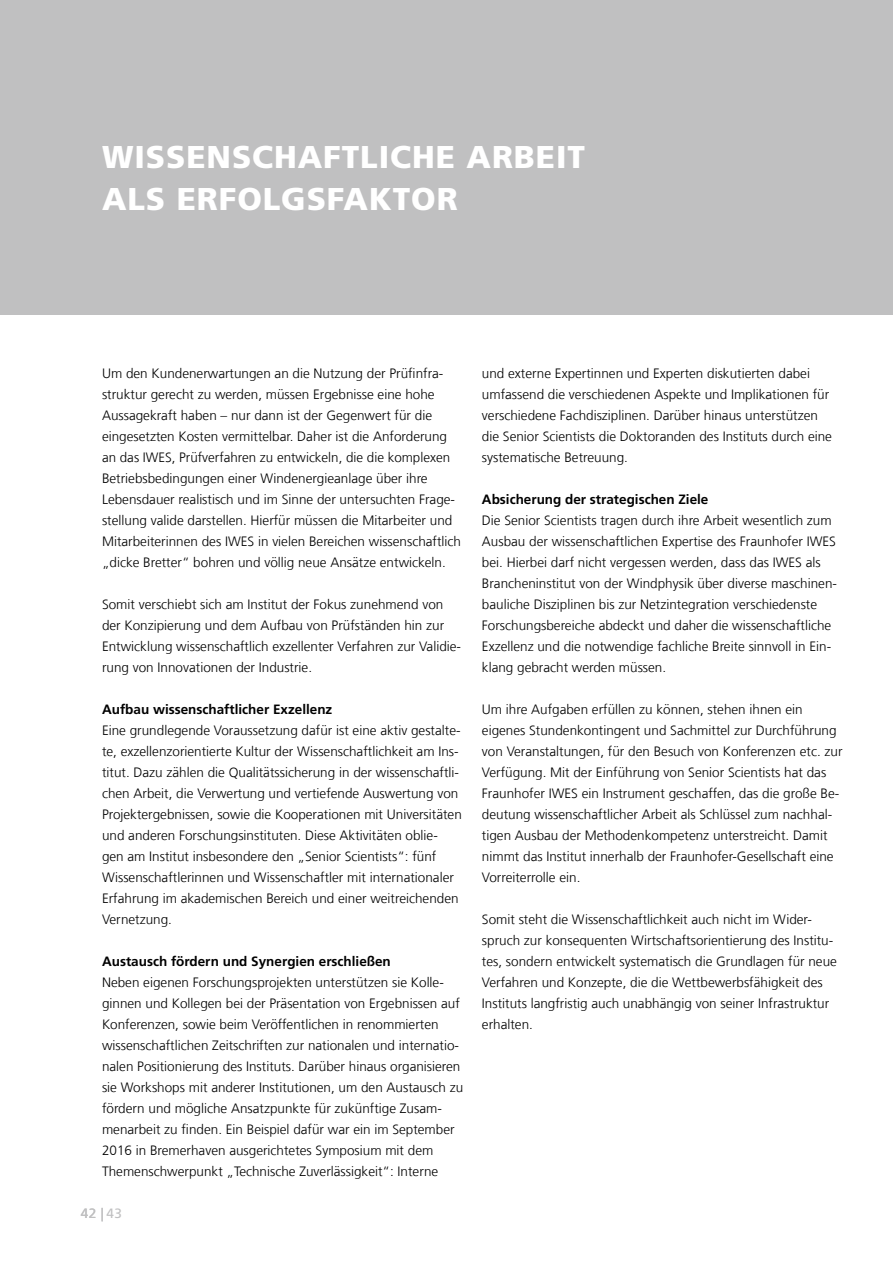
<style>
.page{position:relative;width:893px;height:1263px;background:#fff}
.page>*{position:absolute;margin:0;border:0;box-sizing:border-box;transform-origin:0 0}
.t1{font:900 31.5px/42px "Frutiger LT Com";letter-spacing:.03em;color:#fff}
.t2{font:300 13.5px/21px "Frutiger LT Com";color:#000}
.t3{font:700 13.5px "Frutiger LT Com";color:#000}
.t4{font:13.5px "Frutiger LT Com";color:#c0c0c1}
</style>
<div class="page">
<div style="left:0;top:0;width:893px;height:315px;background:#c0c0c1"></div>
<h1 class="t1" style="left:102px;top:136px;width:485px">WISSENSCHAFTLICHE ARBEIT<br>ALS ERFOLGSFAKTOR</h1>
<p class="t2" style="left:102px;top:363px;width:361px">Um den Kundenerwartungen an die Nutzung der Prüfinfra&shy;struktur gerecht zu werden, müssen Ergebnisse eine hohe Aussagekraft haben – nur dann ist der Gegenwert für die eingesetzten Kosten vermittelbar. Daher ist die Anforderung an das IWES, Prüfverfahren zu entwickeln, die die komplexen Betriebsbedingungen einer Windenergieanlage über ihre Lebensdauer realistisch und im Sinne der untersuchten Frage&shy;stellung valide darstellen. Hierfür müssen die Mitarbeiter und Mitarbeiterinnen des IWES in vielen Bereichen wissenschaftlich „dicke Bretter“ bohren und völlig neue Ansätze entwickeln.</p>
<p class="t2" style="left:102px;top:594px;width:361px">Somit verschiebt sich am Institut der Fokus zunehmend von der Konzipierung und dem Aufbau von Prüfständen hin zur Entwicklung wissenschaftlich exzellenter Verfahren zur Validie&shy;rung von Innovationen der Industrie.</p>
<p class="t3" style="left:102px;top:701px;width:232px">Aufbau wissenschaftlicher Exzellenz</p>
<p class="t2" style="left:102px;top:720px;width:361px">Eine grundlegende Voraussetzung dafür ist eine aktiv gestalte&shy;te, exzellenzorientierte Kultur der Wissenschaftlichkeit am Ins&shy;titut. Dazu zählen die Qualitätssicherung in der wissenschaftli&shy;chen Arbeit, die Verwertung und vertiefende Auswertung von Projektergebnissen, sowie die Kooperationen mit Universitäten und anderen Forschungsinstituten. Diese Aktivitäten oblie&shy;gen am Institut insbesondere den „Senior Scientists“: fünf Wissenschaftlerinnen und Wissenschaftler mit internationaler Erfahrung im akademischen Bereich und einer weitreichenden Vernetzung.</p>
<p class="t3" style="left:102px;top:954px;width:290px">Austausch fördern und Synergien erschließen</p>
<p class="t2" style="left:102px;top:972px;width:363px">Neben eigenen Forschungsprojekten unterstützen sie Kolle&shy;ginnen und Kollegen bei der Präsentation von Ergebnissen auf Konferenzen, sowie beim Veröffentlichen in renommierten wissenschaftlichen Zeitschriften zur nationalen und internatio&shy;nalen Positionierung des Instituts. Darüber hinaus organisieren sie Workshops mit anderer Institutionen, um den Austausch zu fördern und mögliche Ansatzpunkte für zukünftige Zusam&shy;menarbeit zu finden. Ein Beispiel dafür war ein im September 2016 in Bremerhaven ausgerichtetes Symposium mit dem Themenschwerpunkt „Technische Zuverlässigkeit“: Interne</p>
<p class="t4" style="left:81px;top:1205px;width:43px">42 | 43</p>
<p class="t2" style="left:482px;top:363px;width:352px">und externe Expertinnen und Experten diskutierten dabei umfassend die verschiedenen Aspekte und Implikationen für verschiedene Fachdisziplinen. Darüber hinaus unterstützen die Senior Scientists die Doktoranden des Instituts durch eine systematische Betreuung.</p>
<p class="t3" style="left:482px;top:492px;width:228px">Absicherung der strategischen Ziele</p>
<p class="t2" style="left:482px;top:510px;width:357px">Die Senior Scientists tragen durch ihre Arbeit wesentlich zum Ausbau der wissenschaftlichen Expertise des Fraunhofer IWES bei. Hierbei darf nicht vergessen werden, dass das IWES als Brancheninstitut von der Windphysik über diverse maschinen&shy;bauliche Disziplinen bis zur Netzintegration verschiedenste Forschungsbereiche abdeckt und daher die wissenschaftliche Exzellenz und die notwendige fachliche Breite sinnvoll in Ein&shy;klang gebracht werden müssen.</p>
<p class="t2" style="left:482px;top:699px;width:362px">Um ihre Aufgaben erfüllen zu können, stehen ihnen ein eigenes Stundenkontingent und Sachmittel zur Durchführung von Veranstaltungen, für den Besuch von Konferenzen etc. zur Verfügung. Mit der Einführung von Senior Scientists hat das Fraunhofer IWES ein Instrument geschaffen, das die große Be&shy;deutung wissenschaftlicher Arbeit als Schlüssel zum nachhal&shy;tigen Ausbau der Methodenkompetenz unterstreicht. Damit nimmt das Institut innerhalb der Fraunhofer-Gesellschaft eine Vorreiterrolle ein.</p>
<p class="t2" style="left:482px;top:909px;width:357px">Somit steht die Wissenschaftlichkeit auch nicht im Wider&shy;spruch zur konsequenten Wirtschaftsorientierung des Institu&shy;tes, sondern entwickelt systematisch die Grundlagen für neue Verfahren und Konzepte, die die Wettbewerbsfähigkeit des Instituts langfristig auch unabhängig von seiner Infrastruktur erhalten.</p>
</div>
